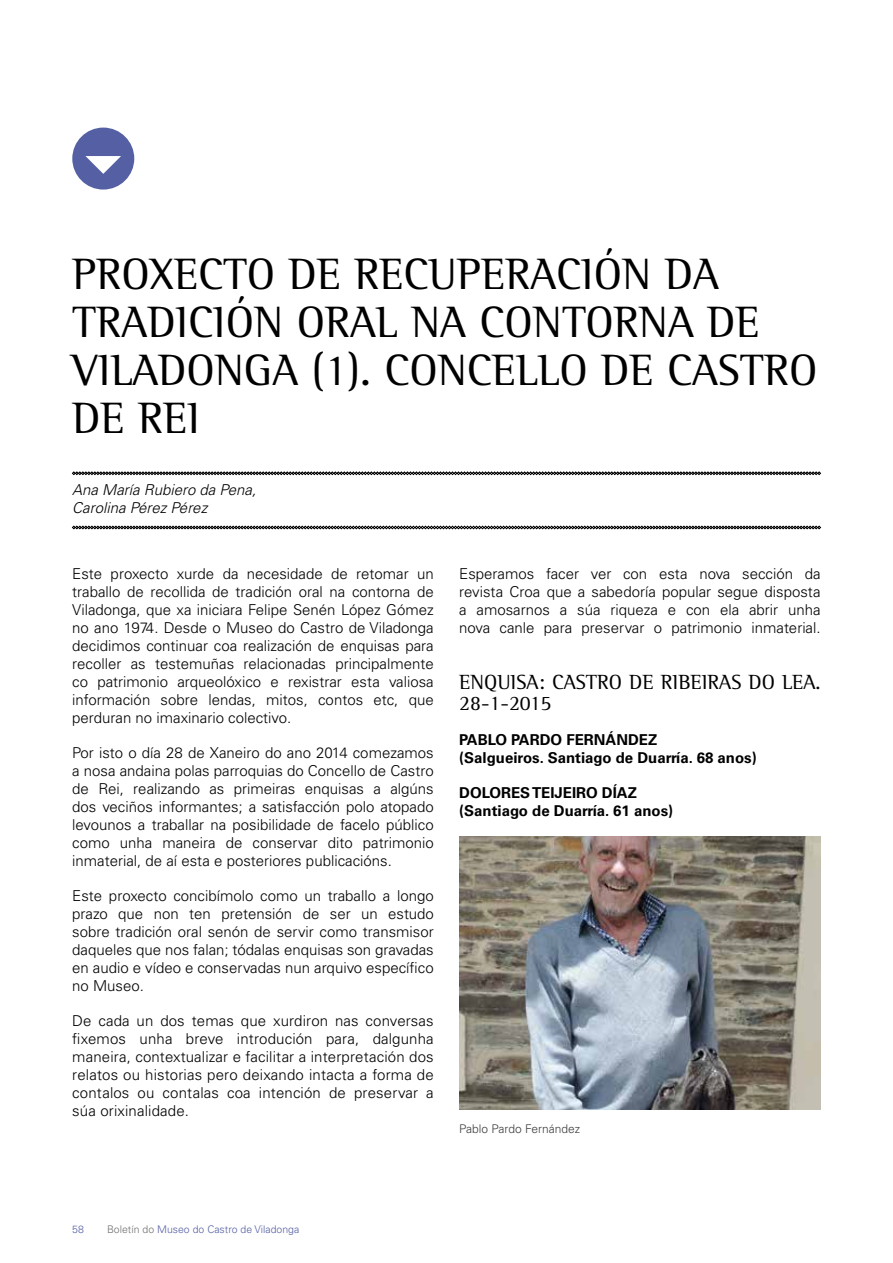
<style>
.page{position:relative;width:893px;height:1263px;background:#fff}
.page>*{position:absolute;margin:0;border:0;box-sizing:border-box;transform-origin:0 0}
.t1{font:45px/48px "Rotis Semi Serif";color:#000}
.t2{font:21px/21px "Rotis Semi Serif";color:#000}
.t3{font:300 15px/18px "Univers LT Std";color:#000;text-align:justify}
.t4{font:700 15px/18px "Univers LT Std";color:#000}
.t5{font:italic 300 15px/18px "Univers LT Std";color:#000}
.t6{font:300 12px "Univers LT Std";color:#3e3d40}
.t7{font:300 10.5px "Univers LT Std";color:#5560a4}
.s1{color:#707172}
</style>
<div class="page">
<svg style="left:72px;top:526px;width:749px;height:3px;background:#424242"></svg>
<svg style="left:72px;top:472px;width:749px;height:3px;background:#424242"></svg>
<img style="left:459px;top:836px;width:362px;height:274px">
<div style="left:72px;top:128px;width:62px;height:62px;background:#5560a4;border-radius:50%"></div>
<svg style="left:85px;top:156px;width:36px;height:18px"></svg>
<h1 class="t1" style="left:72px;top:250px;width:747px">PROXECTO DE RECUPERACIÓN DA<br>TRADICIÓN ORAL NA CONTORNA DE<br>VILADONGA (1). CONCELLO DE CASTRO<br>DE REI</h1>
<p class="t5" style="left:72px;top:481px;width:185px">Ana María Rubiero da Pena,<br>Carolina Pérez Pérez</p>
<p class="t3" style="left:72px;top:564px;width:363px">Este proxecto xurde da necesidade de retomar un traballo de recollida de tradición oral na contorna de Viladonga, que xa iniciara Felipe Senén López Gómez no ano 1974. Desde o Museo do Castro de Viladonga decidimos continuar coa realización de enquisas para recoller as testemuñas relacionadas principalmente co patrimonio arqueolóxico e rexistrar esta valiosa información sobre lendas, mitos, contos etc, que perduran no imaxinario colectivo.</p>
<p class="t3" style="left:72px;top:743px;width:363px">Por isto o día 28 de Xaneiro do ano 2014 comezamos a nosa andaina polas parroquias do Concello de Castro de Rei, realizando as primeiras enquisas a algúns dos veciños informantes; a satisfacción polo atopado levounos a traballar na posibilidade de facelo público como unha maneira de conservar dito patrimonio inmaterial, de aí esta e posteriores publicacións.</p>
<p class="t3" style="left:72px;top:886px;width:363px">Este proxecto concibímolo como un traballo a longo prazo que non ten pretensión de ser un estudo sobre tradición oral senón de servir como transmisor daqueles que nos falan; tódalas enquisas son gravadas en audio e vídeo e conservadas nun arquivo específico no Museo.</p>
<p class="t3" style="left:72px;top:1011px;width:363px">De cada un dos temas que xurdiron nas conversas fixemos unha breve introdución para, dalgunha maneira, contextualizar e facilitar a interpretación dos relatos ou historias pero deixando intacta a forma de contalos ou contalas coa intención de preservar a súa orixinalidade.</p>
<p class="t3" style="left:459px;top:564px;width:363px">Esperamos facer ver con esta nova sección da revista Croa que a sabedoría popular segue disposta a amosarnos a súa riqueza e con ela abrir unha nova canle para preservar o patrimonio inmaterial.</p>
<h2 class="t2" style="left:459px;top:671px;width:363px">ENQUISA: CASTRO DE RIBEIRAS DO LEA.<br>28-1-2015</h2>
<p class="t4" style="left:459px;top:730px;width:299px">PABLO PARDO FERNÁNDEZ<br>(Salgueiros. Santiago de Duarría. 68 anos)</p>
<p class="t4" style="left:459px;top:783px;width:216px">DOLORES TEIJEIRO DÍAZ (Santiago de Duarría. 61 anos)</p>
<p class="t6" style="left:459px;top:1121px;width:122px">Pablo Pardo Fernández</p>
<p class="t7" style="left:72px;top:1223px;width:13px">58</p>
<p class="t7" style="left:107px;top:1223px;width:194px"><span class="s1">Boletín do</span> Museo do Castro de Viladonga</p>
</div>
